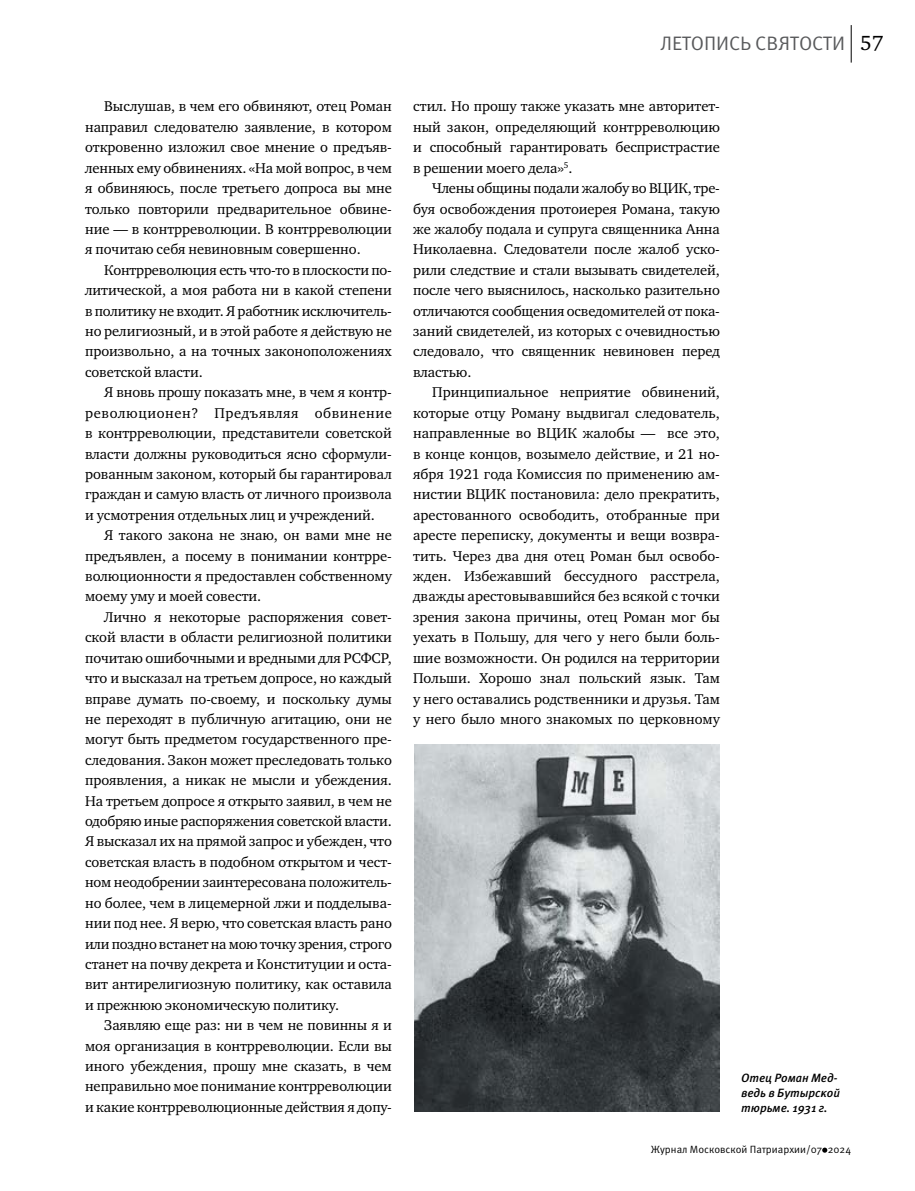
<style>
.page{position:relative;width:915px;height:1191px;background:#fff}
.page>*{position:absolute;margin:0;border:0;box-sizing:border-box;transform-origin:0 0}
.t1{font:19.5px "Meta Pro";letter-spacing:-.005em;color:#58595b}
.t2{font:14.55px/20.4px "Charter ITC";letter-spacing:-.005em;color:#000;text-align:justify}
.t3{font:italic 500 12px/15px "Meta Pro";letter-spacing:-.005em;color:#000}
.t4{font:10.5px "Meta Pro";color:#000}
.s1{font-family:"Charter ITC";font-size:21px;color:#000}
</style>
<div class="page">
<svg style="left:822px;top:1147px;width:5px;height:5px"></svg>
<hr style="left:850px;top:25px;width:1px;height:38px;background:#000">
<img style="left:414px;top:744px;width:305px;height:367px">
<p class="t2" style="left:85px;top:96px;width:308px;text-indent:19px">Выслушав, в чем его обвиняют, отец Роман направил следователю заявление, в котором откровенно изложил свое мнение о предъяв&shy;ленных ему обвинениях. «На мой вопрос, в чем я обвиняюсь, после третьего допроса вы мне только повторили предварительное обвине&shy;ние — в контрреволюции. В контрреволюции я почитаю себя невиновным совершенно.</p>
<p class="t2" style="left:85px;top:260px;width:308px;text-indent:19px">Контрреволюция есть что-то в плоскости по&shy;литической, а моя работа ни в какой степени в политику не входит. Я работник исключитель&shy;но религиозный, и в этой работе я действую не произвольно, а на точных законоположениях советской власти.</p>
<p class="t2" style="left:85px;top:382px;width:308px;text-indent:19px">Я вновь прошу показать мне, в чем я контр&shy;революционен? Предъявляя обвинение в контрреволюции, представители советской власти должны руководиться ясно сформули&shy;рованным законом, который бы гарантировал граждан и самую власть от личного произвола и усмотрения отдельных лиц и учреждений.</p>
<p class="t2" style="left:85px;top:525px;width:308px;text-indent:19px">Я такого закона не знаю, он вами мне не предъявлен, а посему в понимании контрре&shy;волюционности я предоставлен собственному моему уму и моей совести.</p>
<p class="t2" style="left:85px;top:606px;width:308px;text-indent:19px">Лично я некоторые распоряжения совет&shy;ской власти в области религиозной политики почитаю ошибочными и вредными для РСФСР, что и высказал на третьем допросе, но каждый вправе думать по-своему, и поскольку думы не переходят в публичную агитацию, они не могут быть предметом государственного пре&shy;следования. Закон может преследовать только проявления, а никак не мысли и убеждения.<br>На третьем допросе я открыто заявил, в чем не одобряю иные распоряжения советской власти.<br>Я высказал их на прямой запрос и убежден, что советская власть в подобном открытом и чест&shy;ном неодобрении заинтересована положитель&shy;но более, чем в лицемерной лжи и подделыва&shy;нии под нее. Я верю, что советская власть рано или поздно встанет на мою точку зрения, строго станет на почву декрета и Конституции и оста&shy;вит антирелигиозную политику, как оставила и прежнюю экономическую политику.</p>
<p class="t2" style="left:85px;top:1015px;width:308px;text-indent:19px">Заявляю еще раз: ни в чем не повинны я и моя организация в контрреволюции. Если вы иного убеждения, прошу мне сказать, в чем неправильно мое понимание контрреволюции и какие контрреволюционные действия я допу-</p>
<h1 class="t1" style="left:660px;top:31px;width:224px">ЛЕТОПИСЬ СВЯТОСТИ <span class="s1">57</span></h1>
<p class="t2" style="left:413px;top:96px;width:308px">стил. Но прошу также указать мне авторитет&shy;ный закон, определяющий контрреволюцию и способный гарантировать беспристрастие в решении моего дела»<sup>5</sup>.</p>
<p class="t2" style="left:413px;top:178px;width:308px;text-indent:19px">Члены общины подали жалобу во ВЦИК, тре&shy;буя освобождения протоиерея Романа, такую же жалобу подала и супруга священника Анна Николаевна. Следователи после жалоб уско&shy;рили следствие и стали вызывать свидетелей, после чего выяснилось, насколько разительно отличаются сообщения осведомителей от пока&shy;заний свидетелей, из которых с очевидностью следовало, что священник невиновен перед властью.</p>
<p class="t2" style="left:413px;top:382px;width:308px;text-indent:19px">Принципиальное неприятие обвинений, которые отцу Роману выдвигал следователь, направленные во ВЦИК жалобы — все это, в конце концов, возымело действие, и 21 но&shy;ября 1921 года Комиссия по применению ам&shy;нистии ВЦИК постановила: дело прекратить, арестованного освободить, отобранные при аресте переписку, документы и вещи возвра&shy;тить. Через два дня отец Роман был освобо&shy;жден. Избежавший бессудного расстрела, дважды арестовывавшийся без всякой с точки зрения закона причины, отец Роман мог бы уехать в Польшу, для чего у него были боль&shy;шие возможности. Он родился на территории Польши. Хорошо знал польский язык. Там у него оставались родственники и друзья. Там у него было много знакомых по церковному</p>
<p class="t3" style="left:741px;top:1070px;width:100px">Отец Роман Мед&shy;ведь в Бутырской тюрьме. 1931 г.</p>
<p class="t4" style="left:650px;top:1142px;width:202px">Журнал Московской Патриархии/07 2024</p>
</div>
